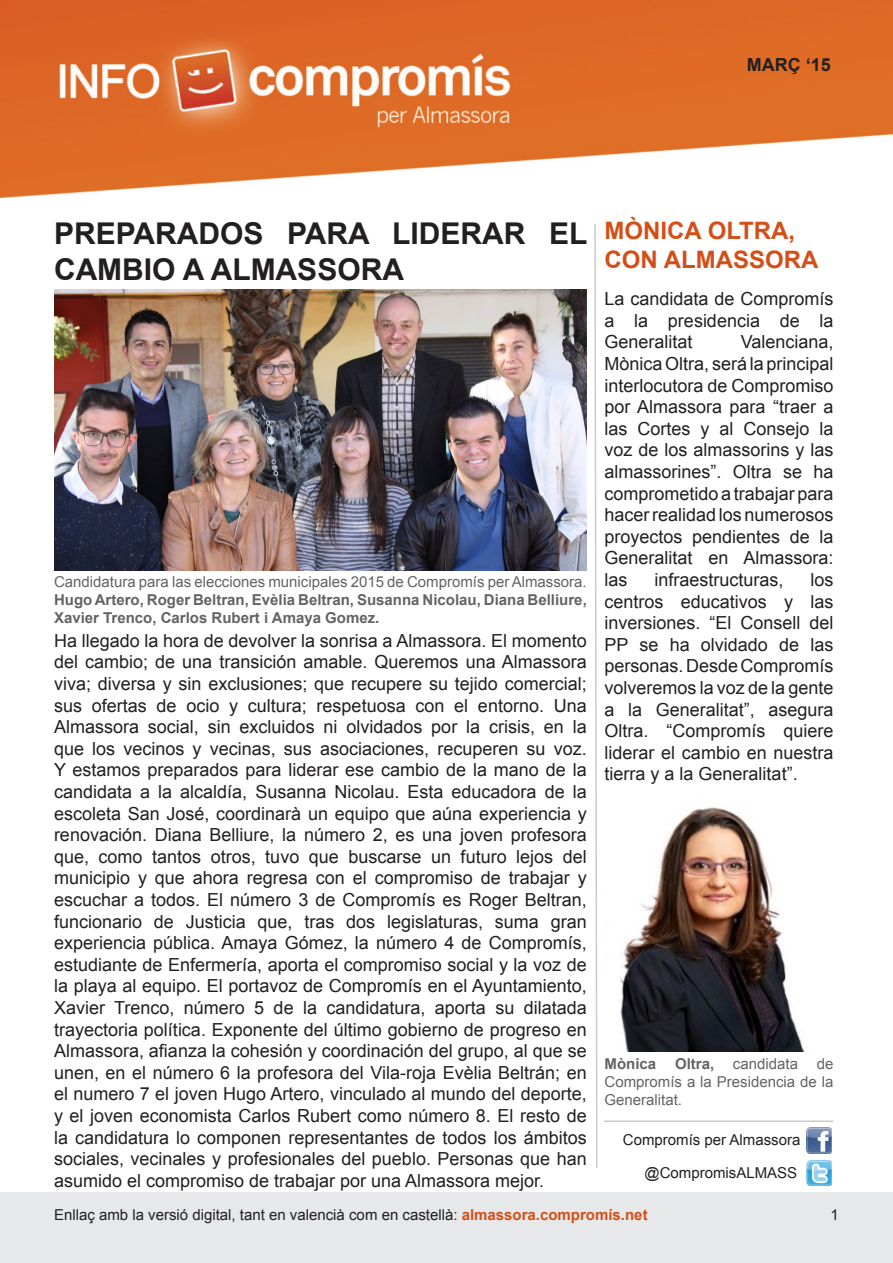
<style>
.page{position:relative;width:893px;height:1263px;background:#fff}
.page>*{position:absolute;margin:0;border:0;box-sizing:border-box;transform-origin:0 0}
.t1{font:700 30px/36px "Arial";color:#231f20}
.t2{font:700 24px "Arial";color:#d44f18}
.t3{font:18px/21.6px "Arial";color:#231f20;text-align:justify}
.t4{font:700 18px "Arial";color:#231f20}
.t5{font:700 15px/18px "Arial";color:#636366;text-align:justify}
.t6{font:15px "Arial";color:#231f20}
.t7{font:15px/18px "Arial";color:#636366;text-align:justify}
.s1{font-weight:400}
.s2{font-weight:700;color:#d44f18}
</style>
<div class="page">
<img style="left:54px;top:290px;width:533px;height:280px">
<img style="left:0;top:0;width:893px;height:197px">
<img style="left:620px;top:807px;width:184px;height:244px">
<svg style="left:594px;top:224px;width:4px;height:944px"></svg>
<img style="left:806px;top:1127px;width:26px;height:26px">
<img style="left:806px;top:1160px;width:25px;height:25px">
<hr style="left:604px;top:1120px;width:229px;height:2px;background:#cccbcb">
<p class="t4" style="left:747px;top:53px;width:86px">MARÇ ‘15</p>
<p class="t1" style="left:54px;top:216px;width:535px">PREPARADOS PARA LIDERAR EL<br>CAMBIO A ALMASSORA</p>
<p class="t5" style="left:54px;top:573px;width:534px"><span class="s1">Candidatura para las elecciones municipales 2015 de Compromís per Almassora.<br></span>Hugo Artero, Roger Beltran, Evèlia Beltran, Susanna Nicolau, Diana Belliure, Xavier Trenco, Carlos Rubert i Amaya Gomez.</p>
<p class="t3" style="left:54px;top:630px;width:534px">Ha llegado la hora de devolver la sonrisa a Almassora. El momento del cambio; de una transición amable. Queremos una Almassora viva; diversa y sin exclusiones; que recupere su tejido comercial; sus ofertas de ocio y cultura; respetuosa con el entorno. Una Almassora social, sin excluidos ni olvidados por la crisis, en la que los vecinos y vecinas, sus asociaciones, recuperen su voz.<br>Y estamos preparados para liderar ese cambio de la mano de la candidata a la alcaldía, Susanna Nicolau. Esta educadora de la escoleta San José, coordinarà un equipo que aúna experiencia y renovación. Diana Belliure, la número 2, es una joven profesora que, como tantos otros, tuvo que buscarse un futuro lejos del municipio y que ahora regresa con el compromiso de trabajar y escuchar a todos. El número 3 de Compromís es Roger Beltran, funcionario de Justicia que, tras dos legislaturas, suma gran experiencia pública. Amaya Gómez, la número 4 de Compromís, estudiante de Enfermería, aporta el compromiso social y la voz de la playa al equipo. El portavoz de Compromís en el Ayuntamiento, Xavier Trenco, número 5 de la candidatura, aporta su dilatada trayectoria política. Exponente del último gobierno de progreso en Almassora, afianza la cohesión y coordinación del grupo, al que se unen, en el número 6 la profesora del Vila-roja Evèlia Beltrán; en el numero 7 el joven Hugo Artero, vinculado al mundo del deporte, y el joven economista Carlos Rubert como número 8. El resto de la candidatura lo componen representantes de todos los ámbitos sociales, vecinales y profesionales del pueblo. Personas que han asumido el compromiso de trabajar por una Almassora mejor.</p>
<p class="t2" style="left:605px;top:215px;width:192px">MÒNICA OLTRA,</p>
<p class="t2" style="left:605px;top:244px;width:215px">CON ALMASSORA</p>
<p class="t3" style="left:605px;top:288px;width:230px">La candidata de Compromís a la presidencia de la Generalitat</p>
<p class="t3" style="left:605px;top:331px;width:230px;text-indent:136px">Valenciana, Mònica Oltra, será la principal interlocutora de Compromiso por Almassora para “traer a las Cortes y al Consejo la voz de los almassorins y las almassorines”. Oltra se ha comprometido a trabajar para hacer realidad los numerosos proyectos pendientes de la Generalitat en Almassora: las</p>
<p class="t3" style="left:654px;top:569px;width:131px">infraestructuras,</p>
<p class="t3" style="left:605px;top:569px;width:230px;text-indent:206px">los centros educativos y las inversiones. “El Consell del PP se ha olvidado de las personas. Desde Compromís volveremos la voz de la gente a la Generalitat”, asegura Oltra. “Compromís quiere liderar el cambio en nuestra tierra y a la Generalitat”.</p>
<p class="t5" style="left:605px;top:1055px;width:53px">Mònica</p>
<p class="t5" style="left:675px;top:1055px;width:41px">Oltra,</p>
<p class="t7" style="left:733px;top:1055px;width:67px">candidata</p>
<p class="t7" style="left:605px;top:1055px;width:230px;text-indent:212px">de Compromís a la Presidencia de la Generalitat.</p>
<p class="t6" style="left:623px;top:1130px;width:179px">Compromís per Almassora</p>
<p class="t6" style="left:644px;top:1163px;width:154px">@CompromisALMASS</p>
<p class="t6" style="left:54px;top:1205px;width:595px">Enllaç amb la versió digital, tant en valencià com en castellà: <span class="s2">almassora.compromís.net</span></p>
<p class="t6" style="left:831px;top:1205px;width:10px">1</p>
</div>
